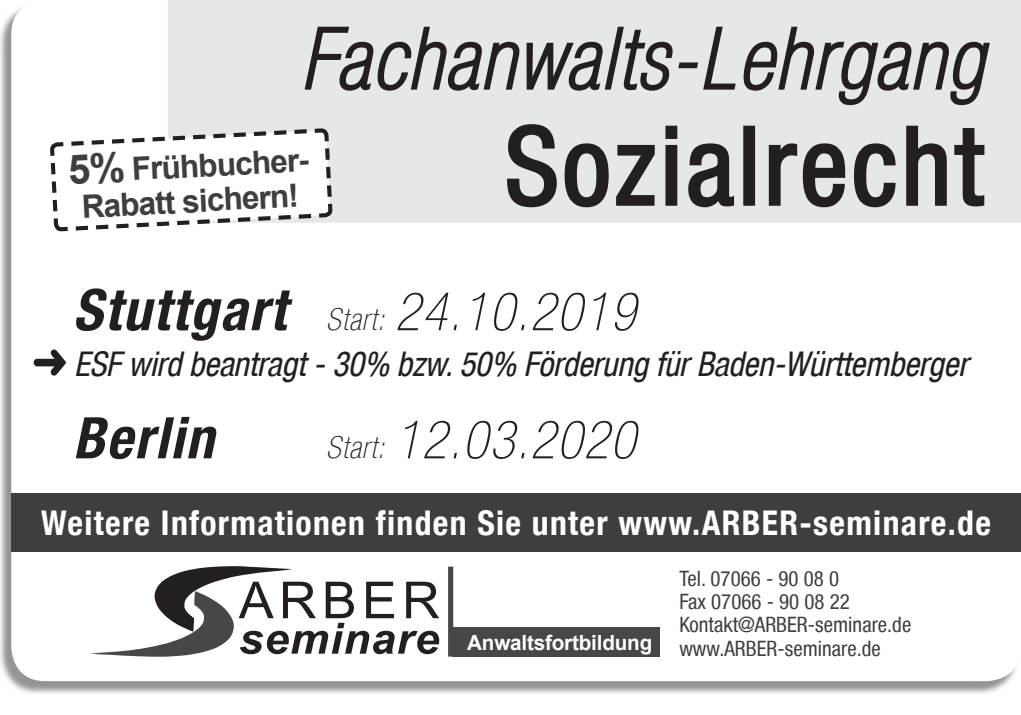
<style>
.page{position:relative;width:1021px;height:715px;background:#fff}
.page>*{position:absolute;margin:0;border:0;box-sizing:border-box;transform-origin:0 0}
.t1{font:condensed 108px "Helvetica Neue LT";letter-spacing:.04em;color:#231f20}
.t2{font:italic 100 condensed 84px "Helvetica Neue LT";letter-spacing:.04em;color:#231f20}
.t3{font:italic 700 condensed 57.2px "Helvetica Neue LT";letter-spacing:.03em;color:#231f20}
.t4{font:italic 100 condensed 52.8px "Helvetica Neue LT";letter-spacing:.03em;color:#231f20}
.t5{font:italic condensed 34px "Helvetica Neue LT";letter-spacing:-.01em;color:#231f20}
.t6{font:700 condensed 34px "Helvetica Neue LT";letter-spacing:.04em;color:#fff}
.t7{font:700 32px/34.8px "Arial";color:#3e3e3f;text-align:center}
.t8{font:condensed 21.2px/23.2px "Helvetica Neue LT";color:#3e3e3f}
.t9{font:700 20.8px "Arial";letter-spacing:-.01em;color:#fff}
.s1{font-size:40.8px}
.s2{font-weight:700;font-size:57.2px}
.s3{font-size:30.8px}
</style>
<div class="page">
<img style="left:0;top:7px;width:1017px;height:687px">
<div style="left:11px;top:0;width:1009px;height:680px;background:#fff;border-radius:34px"></div>
<div style="left:448px;top:566px;width:5px;height:90px;background:#464748"></div>
<svg style="left:91px;top:566px;width:348px;height:90px"></svg>
<div style="left:452px;top:627px;width:207px;height:29px;background:#464748"></div>
<div style="left:11px;top:493px;width:1009px;height:58px;background:#3e3e3f"></div>
<div style="left:168px;top:0;width:852px;height:223px;background:#e6e7e9"></div>
<svg style="left:303px;top:25px;width:215px;height:68px;background:#afafb1"></svg>
<svg style="left:525px;top:25px;width:149px;height:74px;background:#adadae"></svg>
<div style="left:678px;top:62px;width:19px;height:6px;border:3px solid #231f20"></div>
<svg style="left:701px;top:25px;width:290px;height:82px;background:#b8b8b9"></svg>
<svg style="left:505px;top:123px;width:151px;height:86px;background:#bebec0"></svg>
<div style="left:665px;top:145px;width:12px;height:61px;border:3px solid #231f20"></div>
<div style="left:665px;top:126px;width:12px;height:13px;border:3px solid #231f20"></div>
<svg style="left:686px;top:141px;width:49px;height:68px;background:#aeadaf"></svg>
<div style="left:743px;top:126px;width:12px;height:80px;border:3px solid #231f20"></div>
<svg style="left:767px;top:142px;width:79px;height:67px;background:#b2b2b4"></svg>
<svg style="left:852px;top:141px;width:44px;height:68px;background:#b5b5b7"></svg>
<svg style="left:904px;top:124px;width:81px;height:84px;background:#b8b8ba"></svg>
<svg style="left:50px;top:127px;width:284px;height:105px"></svg>
<svg style="left:34px;top:349px;width:32px;height:26px"></svg>
<h2 class="t2" style="left:301px;top:11px;width:683px">Fachanwalts-Lehrgang</h2>
<h1 class="t1" style="left:505px;top:103px;width:479px">Sozialrecht</h1>
<h3 class="t7" style="left:67px;top:155px;width:247px;rotate:-3deg"><span class="s1">5%</span> Frühbucher-<br>Rabatt sichern!</h3>
<h3 class="t4" style="left:73px;top:282px;width:564px"><span class="s2">Stuttgart</span> <span class="s3">Start:</span> 24.10.2019</h3>
<h3 class="t5" style="left:74px;top:344px;width:895px">ESF wird beantragt - 30% bzw. 50% Förderung für Baden-Württemberger</h3>
<h3 class="t3" style="left:73px;top:403px;width:142px">Berlin</h3>
<h3 class="t4" style="left:326px;top:410px;width:311px"><span class="s3">Start:</span> 12.03.2020</h3>
<h3 class="t6" style="left:41px;top:501px;width:951px">Weitere Informationen finden Sie unter www.ARBER-seminare.de</h3>
<p class="t8" style="left:679px;top:566px;width:233px">Tel. 07066 - 90 08 0<br>Fax 07066 - 90 08 22<br>Kontakt@ARBER-seminare.de</p>
<p class="t9" style="left:467px;top:627px;width:187px">Anwaltsfortbildung</p>
<p class="t8" style="left:679px;top:636px;width:203px">www.ARBER-seminare.de</p>
</div>
